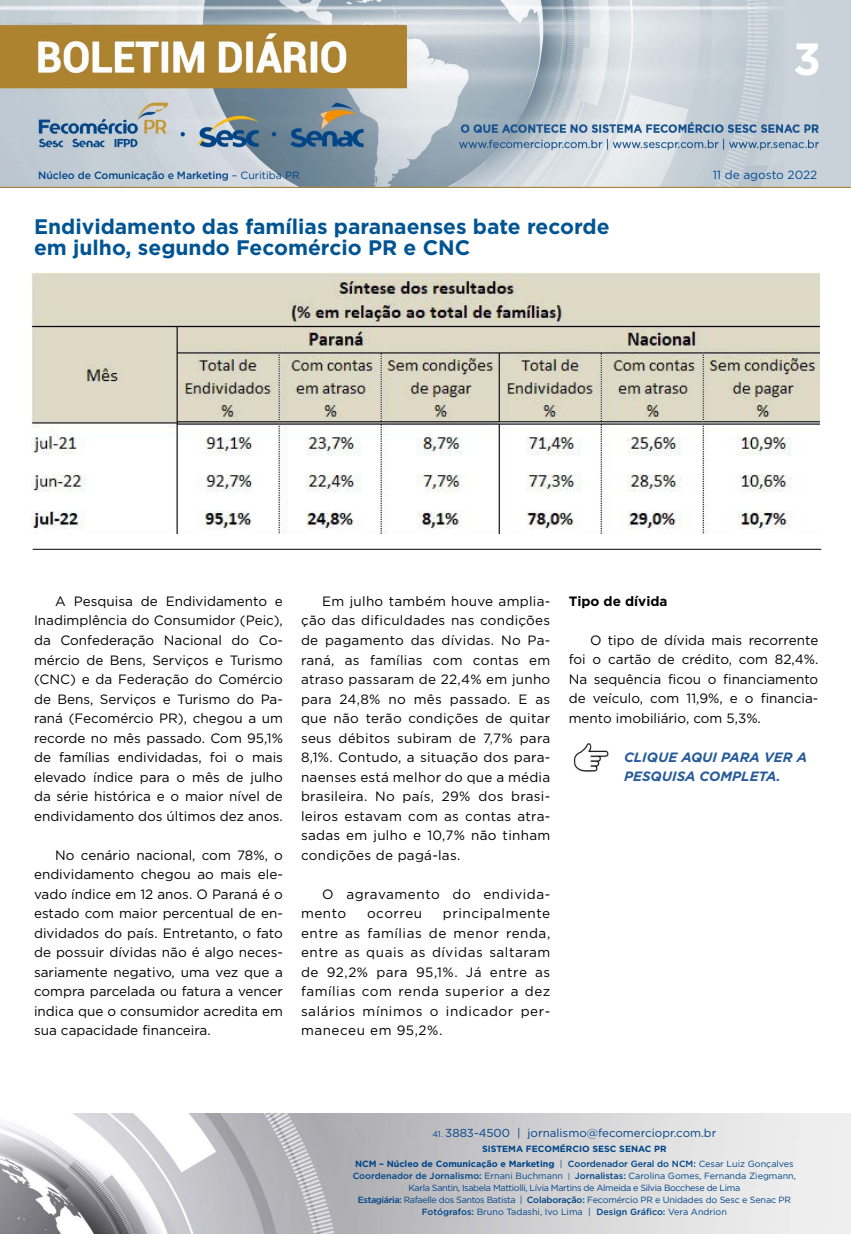
<style>
.page{position:relative;width:851px;height:1234px;background:#fff}
.page>*{position:absolute;margin:0;border:0;box-sizing:border-box;transform-origin:0 0}
.t1{font:700 45px "Gotham";color:#fff}
.t2{font:700 21px/21px "Gotham";color:#005493}
.t3{font:13.5px/19.5px "Gotham";color:#000;text-align:justify}
.t4{font:13.5px/19.5px "Gotham";letter-spacing:.04em;color:#000}
.t5{font:italic 700 13.5px/19.5px "Gotham";color:#275b9b}
.t6{font:700 13.5px "Gotham";color:#000}
.t7{font:11.85px "Gotham";color:#004a93}
.t8{font:11.55px "Gotham";color:#004587}
.t9{font:500 10.5px "Gotham";letter-spacing:-.01em;color:#004587}
.t10{font:9px/12px "Gotham";letter-spacing:-.03em;color:#004587;text-align:center}
.t11{font:700 9px/15px "Gotham";color:#004587;text-align:center}
.s1{font-weight:400}
.s2{font-size:8.25px}
.s3{font-weight:500}
.s4{font-size:7.65px}
</style>
<div class="page">
<img style="left:0;top:0;width:850px;height:188px">
<img style="left:0;top:1113px;width:850px;height:120px">
<img style="left:573px;top:743px;width:35px;height:28px">
<img style="left:32px;top:272px;width:787px;height:261px">
<hr style="left:33px;top:549px;width:788px;height:1px;background:#000">
<h1 class="t1" style="left:793px;top:29px;width:29px">3</h1>
<p class="t9" style="left:38px;top:168px;width:263px">Núcleo de Comunicação e Marketing <span class="s1">– Curitiba PR</span></p>
<p class="t7" style="left:712px;top:167px;width:106px">11 de agosto 2022</p>
<h2 class="t2" style="left:34px;top:216px;width:577px">Endividamento das famílias paranaenses bate recorde em julho, segundo Fecomércio PR e CNC</h2>
<p class="t3" style="left:34px;top:591px;width:250px;text-indent:21px">A Pesquisa de Endividamento e Inadimplência do Consumidor (Peic), da Confederação Nacional do Co&shy;mércio de Bens, Serviços e Turismo (CNC) e da Federação do Comércio de Bens, Serviços e Turismo do Pa&shy;raná (Fecomércio PR), chegou a um recorde no mês passado. Com 95,1% de famílias endividadas, foi o mais elevado índice para o mês de julho da série histórica e o maior nível de endividamento dos últimos dez anos.</p>
<p class="t3" style="left:34px;top:844px;width:250px;text-indent:21px">No cenário nacional, com 78%, o endividamento chegou ao mais ele&shy;vado índice em 12 anos. O Paraná é o estado com maior percentual de en&shy;dividados do país. Entretanto, o fato de possuir dívidas não é algo neces&shy;sariamente negativo, uma vez que a compra parcelada ou fatura a vencer indica que o consumidor acredita em sua capacidade financeira.</p>
<p class="t3" style="left:301px;top:591px;width:251px;text-indent:21px">Em julho também houve amplia&shy;ção das dificuldades nas condições de pagamento das dívidas. No Pa&shy;raná, as famílias com contas em atraso passaram de 22,4% em junho para 24,8% no mês passado. E as que não terão condições de quitar seus débitos subiram de 7,7% para 8,1%. Contudo, a situação dos para&shy;naenses está melhor do que a média brasileira. No país, 29% dos brasi&shy;leiros estavam com as contas atra&shy;sadas em julho e 10,7% não tinham condições de pagá-las.</p>
<p class="t4" style="left:301px;top:883px;width:251px;text-indent:21px">O agravamento do endivida&shy;mento</p>
<p class="t3" style="left:301px;top:903px;width:251px;text-indent:142px">principalmente entre as famílias de menor renda, entre as quais as dívidas saltaram de 92,2% para 95,1%. Já entre as famílias com renda superior a dez salários mínimos o indicador per&shy;maneceu em 95,2%.</p>
<p class="t4" style="left:367px;top:903px;width:57px">ocorreu</p>
<p class="t6" style="left:568px;top:592px;width:100px">Tipo de dívida</p>
<p class="t3" style="left:568px;top:630px;width:251px;text-indent:21px">O tipo de dívida mais recorrente foi o cartão de crédito, com 82,4%.<br>Na sequência ficou o financiamento de veículo, com 11,9%, e o financia&shy;mento imobiliário, com 5,3%.</p>
<p class="t5" style="left:624px;top:747px;width:184px">CLIQUE AQUI PARA VER A<br>PESQUISA COMPLETA.</p>
<p class="t8" style="left:432px;top:1125px;width:285px"><span class="s2">41.</span> 3883-4500 | jornalismo@fecomerciopr.com.br</p>
<p class="t11" style="left:355px;top:1141px;width:440px">SISTEMA FECOMÉRCIO SESC SENAC PR<br>NCM – Núcleo de Comunicação e Marketing <span class="s1">|</span> <span class="s3">Coordenador Geral do NCM:</span> <span class="s1">Cesar Luiz Gonçalves</span></p>
<p class="t10" style="left:353px;top:1169px;width:444px"><span class="s3">Coordenador de Jornalismo:</span> Ernani Buchmann <span class="s4">|</span> <span class="s3">Jornalistas:</span> Carolina Gomes, Fernanda Ziegmann, Karla Santin, Isabela Mattiolli, Lívia Martins de Almeida e Silvia Bocchese de Lima<br><span class="s3">Estagiária:</span> Rafaelle dos Santos Batista | <span class="s3">Colaboração:</span> Fecomércio PR e Unidades do Sesc e Senac PR <span class="s3">Fotógrafos:</span> Bruno Tadashi, Ivo Lima | <span class="s3">Design Gráfico:</span> Vera Andrion</p>
</div>
